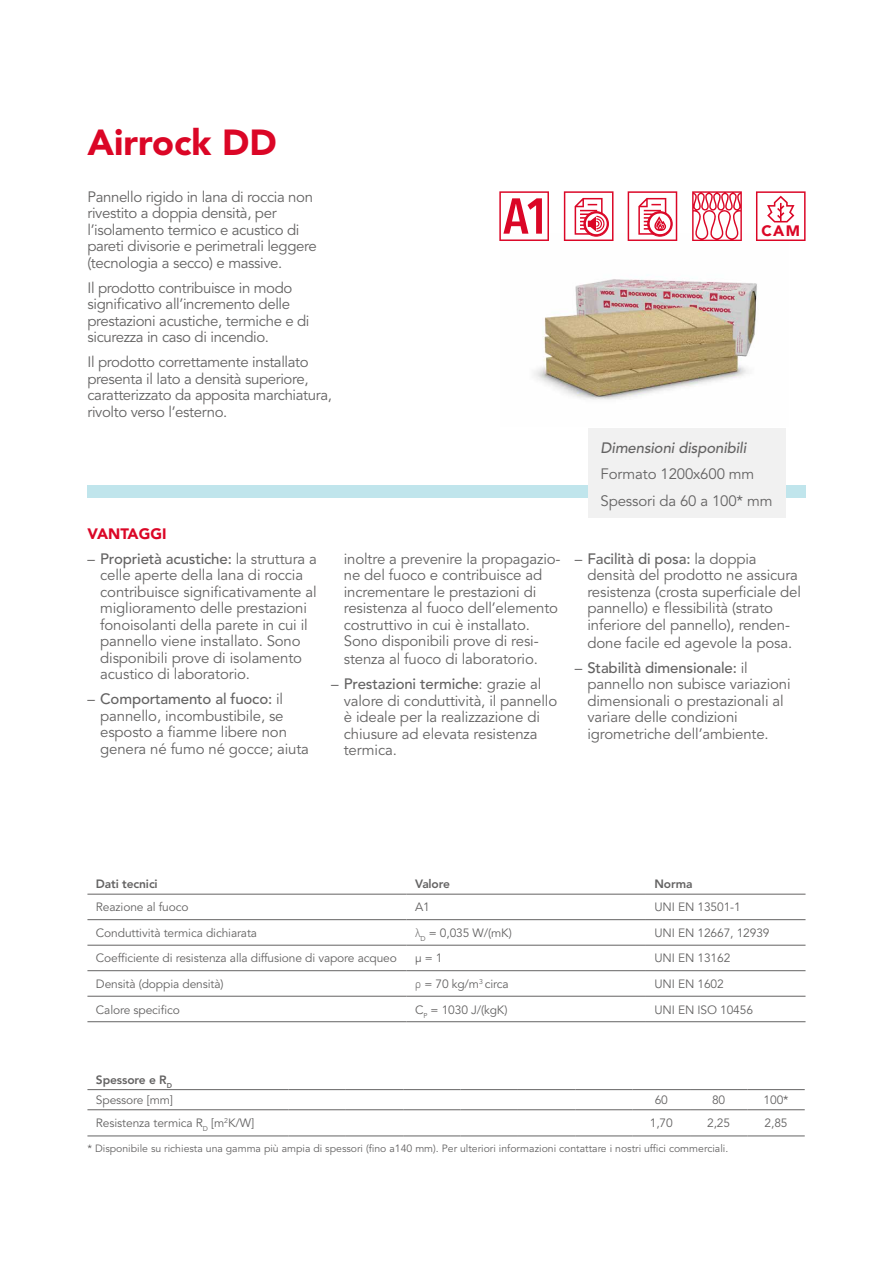
<style>
.page{position:relative;width:893px;height:1263px;background:#fff}
.page>*{position:absolute;margin:0;border:0;box-sizing:border-box;transform-origin:0 0}
.t1{font:900 36px "Avenir LT Std";color:#db0626}
.t2{font:900 15.15px "Avenir";color:#db0626}
.t3{font:15px/16.5px "Avenir LT Std";letter-spacing:-.01em;color:#646363}
.t4{font:italic 500 15px "Avenir LT Std";letter-spacing:-.01em;color:#646363}
.t5{font:900 15px "Avenir LT Std";color:#db0626}
.t6{font:12px/20.1px "Avenir LT Std";letter-spacing:-.01em;color:#646363}
.t7{font:800 12px "Avenir LT Std";letter-spacing:-.01em;color:#646363}
.t8{font:10.5px "Avenir LT Std";color:#646363}
.s1{font-weight:500}
.s2{font-family:"DIN Pro";font-weight:300}
.s3{font-weight:800}
</style>
<div class="page">
<img style="left:534px;top:233px;width:223px;height:167px">
<div style="left:87px;top:485px;width:718px;height:13px;background:#c0e5ec"></div>
<hr style="left:87px;top:1136px;width:201px;height:1px;background:#646363">
<hr style="left:288px;top:1136px;width:58px;height:1px;background:#646363">
<hr style="left:346px;top:1136px;width:57px;height:1px;background:#646363">
<hr style="left:403px;top:1136px;width:58px;height:1px;background:#646363">
<hr style="left:461px;top:1136px;width:57px;height:1px;background:#646363">
<hr style="left:518px;top:1136px;width:57px;height:1px;background:#646363">
<hr style="left:575px;top:1136px;width:58px;height:1px;background:#646363">
<hr style="left:633px;top:1136px;width:57px;height:1px;background:#646363">
<hr style="left:690px;top:1136px;width:57px;height:1px;background:#646363">
<hr style="left:747px;top:1136px;width:58px;height:1px;background:#646363">
<hr style="left:87px;top:1089px;width:201px;height:1px;background:#646363">
<hr style="left:288px;top:1089px;width:58px;height:1px;background:#646363">
<hr style="left:346px;top:1089px;width:57px;height:1px;background:#646363">
<hr style="left:403px;top:1089px;width:58px;height:1px;background:#646363">
<hr style="left:461px;top:1089px;width:57px;height:1px;background:#646363">
<hr style="left:518px;top:1089px;width:57px;height:1px;background:#646363">
<hr style="left:575px;top:1089px;width:58px;height:1px;background:#646363">
<hr style="left:633px;top:1089px;width:57px;height:1px;background:#646363">
<hr style="left:690px;top:1089px;width:57px;height:1px;background:#646363">
<hr style="left:747px;top:1089px;width:58px;height:1px;background:#646363">
<hr style="left:87px;top:1109px;width:201px;height:1px;background:#646363">
<hr style="left:288px;top:1109px;width:58px;height:1px;background:#646363">
<hr style="left:346px;top:1109px;width:57px;height:1px;background:#646363">
<hr style="left:403px;top:1109px;width:58px;height:1px;background:#646363">
<hr style="left:461px;top:1109px;width:57px;height:1px;background:#646363">
<hr style="left:518px;top:1109px;width:57px;height:1px;background:#646363">
<hr style="left:575px;top:1109px;width:58px;height:1px;background:#646363">
<hr style="left:633px;top:1109px;width:57px;height:1px;background:#646363">
<hr style="left:690px;top:1109px;width:57px;height:1px;background:#646363">
<hr style="left:747px;top:1109px;width:58px;height:1px;background:#646363">
<hr style="left:87px;top:894px;width:320px;height:1px;background:#646363">
<hr style="left:407px;top:894px;width:239px;height:1px;background:#646363">
<hr style="left:646px;top:894px;width:159px;height:1px;background:#646363">
<hr style="left:87px;top:919px;width:320px;height:1px;background:#646363">
<hr style="left:407px;top:919px;width:239px;height:1px;background:#646363">
<hr style="left:646px;top:919px;width:159px;height:1px;background:#646363">
<hr style="left:87px;top:945px;width:320px;height:1px;background:#646363">
<hr style="left:407px;top:945px;width:239px;height:1px;background:#646363">
<hr style="left:646px;top:945px;width:159px;height:1px;background:#646363">
<hr style="left:87px;top:970px;width:320px;height:1px;background:#646363">
<hr style="left:407px;top:970px;width:239px;height:1px;background:#646363">
<hr style="left:646px;top:970px;width:159px;height:1px;background:#646363">
<hr style="left:87px;top:1021px;width:320px;height:1px;background:#646363">
<hr style="left:407px;top:1021px;width:239px;height:1px;background:#646363">
<hr style="left:646px;top:1021px;width:159px;height:1px;background:#646363">
<hr style="left:87px;top:996px;width:320px;height:1px;background:#646363">
<hr style="left:407px;top:996px;width:239px;height:1px;background:#646363">
<hr style="left:646px;top:996px;width:159px;height:1px;background:#646363">
<div style="left:588px;top:428px;width:197px;height:90px;background:#f1f1f1"></div>
<svg style="left:756px;top:191px;width:49px;height:50px"></svg>
<svg style="left:564px;top:191px;width:49px;height:50px"></svg>
<svg style="left:499px;top:191px;width:50px;height:50px"></svg>
<svg style="left:628px;top:191px;width:49px;height:50px"></svg>
<div style="left:647px;top:211px;width:25px;height:25px;border:1px solid #db0626;border-radius:50%"></div>
<svg style="left:692px;top:191px;width:50px;height:50px"></svg>
<h1 class="t1" style="left:87px;top:120px;width:191px">Airrock DD</h1>
<p class="t3" style="left:87px;top:189px;width:231px">Pannello rigido in lana di roccia non rivestito a doppia densità, per l’isolamento termico e acustico di pareti divisorie e perimetrali leggere (tecnologia a secco) e massive.</p>
<p class="t3" style="left:87px;top:280px;width:224px">Il prodotto contribuisce in modo significativo all’incremento delle prestazioni acustiche, termiche e di sicurezza in caso di incendio.</p>
<p class="t3" style="left:87px;top:354px;width:246px">Il prodotto correttamente installato presenta il lato a densità superiore, caratterizzato da apposita marchiatura, rivolto verso l’esterno.</p>
<p class="t5" style="left:87px;top:524px;width:81px">VANTAGGI</p>
<p class="t3" style="left:100px;top:551px;width:218px;text-indent:-13px">– <span class="s1">Proprietà acustiche:</span> la struttura a celle aperte della lana di roccia contribuisce significativamente al miglioramento delle prestazioni fonoisolanti della parete in cui il pannello viene installato. Sono disponibili prove di isolamento acustico di laboratorio.</p>
<p class="t3" style="left:100px;top:691px;width:210px;text-indent:-13px">– <span class="s1">Comportamento al fuoco:</span> il pannello, incombustibile, se esposto a fiamme libere non genera né fumo né gocce; aiuta</p>
<p class="t3" style="left:344px;top:551px;width:218px">inoltre a prevenire la propagazio&shy;ne del fuoco e contribuisce ad incrementare le prestazioni di resistenza al fuoco dell’elemento costruttivo in cui è installato.<br>Sono disponibili prove di resi-</p>
<p class="t3" style="left:344px;top:651px;width:196px">stenza al fuoco di laboratorio.</p>
<p class="t3" style="left:344px;top:676px;width:215px;text-indent:-13px">– <span class="s1">Prestazioni termiche</span>: grazie al valore di conduttività, il pannello è ideale per la realizzazione di chiusure ad elevata resistenza termica.</p>
<p class="t2" style="left:761px;top:218px;width:40px">CAM</p>
<p class="t4" style="left:601px;top:439px;width:147px">Dimensioni disponibili</p>
<p class="t3" style="left:601px;top:461px;width:173px;line-height:26.5px">Formato 1200x600 mm<br>Spessori da 60 a 100* mm</p>
<p class="t3" style="left:587px;top:551px;width:215px;text-indent:-13px">– <span class="s1">Facilità di posa:</span> la doppia densità del prodotto ne assicura resistenza (crosta superficiale del pannello) e flessibilità (strato inferiore del pannello), renden-</p>
<p class="t3" style="left:587px;top:635px;width:206px">done facile ed agevole la posa.</p>
<p class="t3" style="left:587px;top:660px;width:205px;text-indent:-13px">– <span class="s1">Stabilità dimensionale:</span> il pannello non subisce variazioni dimensionali o prestazionali al variare delle condizioni igrometriche dell’ambiente.</p>
<p class="t7" style="left:96px;top:877px;width:63px">Dati tecnici</p>
<p class="t7" style="left:415px;top:877px;width:36px">Valore</p>
<p class="t7" style="left:654px;top:877px;width:40px">Norma</p>
<p class="t6" style="left:96px;top:897px;width:94px">Reazione al fuoco</p>
<p class="t6" style="left:415px;top:897px;width:16px">A1</p>
<p class="t6" style="left:654px;top:897px;width:88px">UNI EN 13501-1</p>
<p class="t6" style="left:96px;top:923px;width:163px">Conduttività termica dichiarata</p>
<p class="t6" style="left:415px;top:923px;width:98px"><span class="s2">λ</span><sub>D</sub> = 0,035 W/(mK)</p>
<p class="t6" style="left:654px;top:923px;width:117px">UNI EN 12667, 12939</p>
<p class="t6" style="left:96px;top:949px;width:302px">Coefficiente di resistenza alla diffusione di vapore acqueo</p>
<p class="t6" style="left:415px;top:949px;width:29px">μ = 1</p>
<p class="t6" style="left:654px;top:949px;width:77px">UNI EN 13162</p>
<p class="t6" style="left:96px;top:974px;width:129px">Densità (doppia densità)</p>
<p class="t6" style="left:415px;top:974px;width:95px"><span class="s2">ρ</span> = 70 kg/m<sup>3</sup> circa</p>
<p class="t6" style="left:654px;top:974px;width:71px">UNI EN 1602</p>
<p class="t6" style="left:96px;top:1000px;width:85px">Calore specifico</p>
<p class="t6" style="left:415px;top:1000px;width:94px">C<sub>P</sub> = 1030 J/(kgK)</p>
<p class="t6" style="left:654px;top:1000px;width:100px">UNI EN ISO 10456</p>
<p class="t6" style="left:96px;top:1070px;width:79px"><span class="s3">Spessore e R</span><sub>D<br></sub>Spessore [mm]</p>
<p class="t6" style="left:655px;top:1090px;width:15px">60</p>
<p class="t6" style="left:712px;top:1090px;width:15px">80</p>
<p class="t6" style="left:764px;top:1090px;width:26px">100*</p>
<p class="t6" style="left:96px;top:1113px;width:160px">Resistenza termica R<sub>D</sub> [m<sup>2</sup>K/W]</p>
<p class="t6" style="left:650px;top:1113px;width:24px">1,70</p>
<p class="t6" style="left:707px;top:1113px;width:24px">2,25</p>
<p class="t6" style="left:765px;top:1113px;width:24px">2,85</p>
<p class="t8" style="left:87px;top:1142px;width:642px">* Disponibile su richiesta una gamma più ampia di spessori (fino a140 mm). Per ulteriori informazioni contattare i nostri uffici commerciali.</p>
</div>
